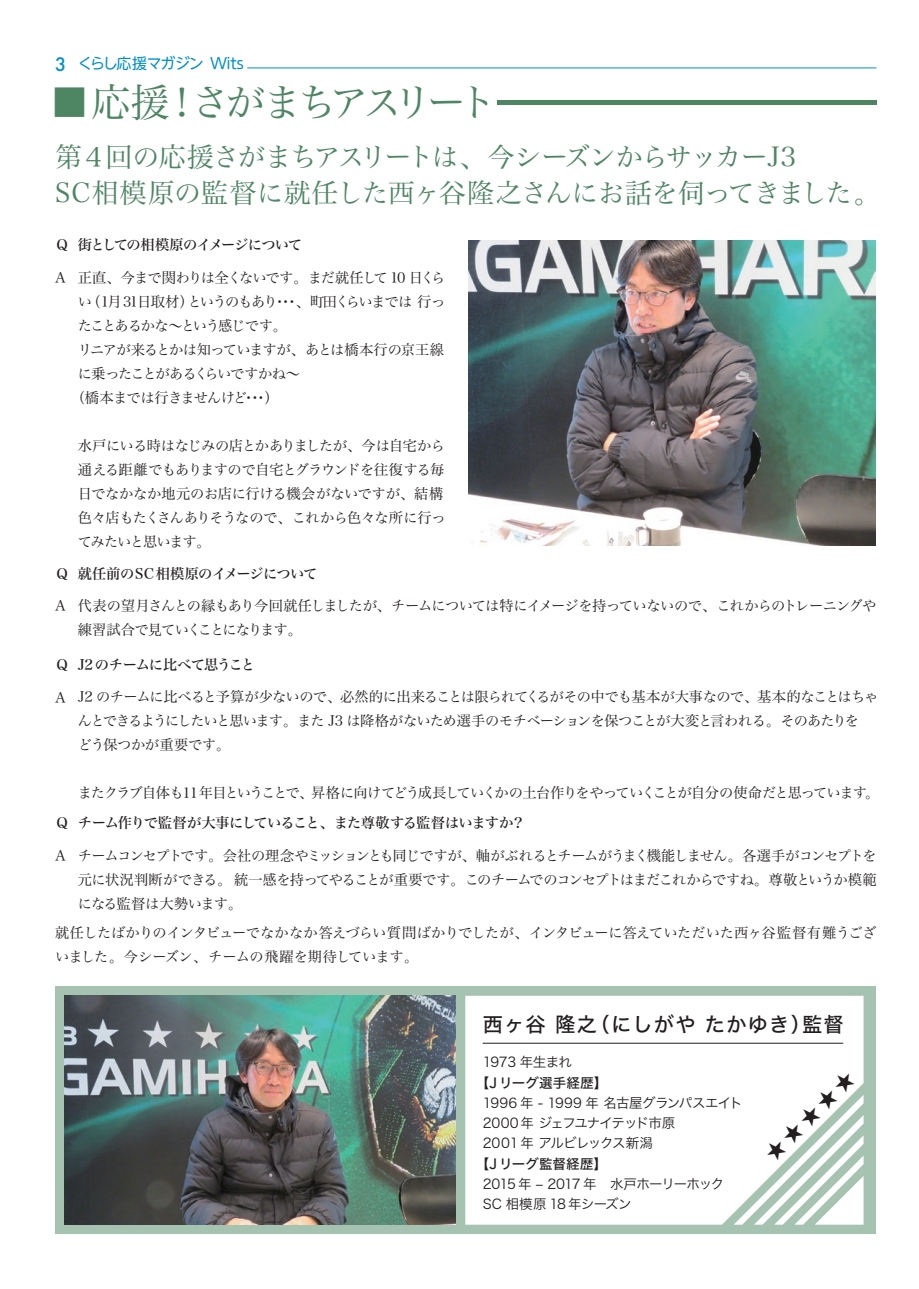
<style>
.page{position:relative;width:919px;height:1289px;background:#fff}
.page>*{position:absolute;margin:0;border:0;box-sizing:border-box;transform-origin:0 0}
.t1{font:39px "Hira Min Std N W3";letter-spacing:-.13em;color:#4e8664}
.t2{font:27px/36.2px "Hira Min Std N W3";letter-spacing:-.045em;color:#4e8664}
.t3{font:20.25px "Hira Kaku Pro N W5";letter-spacing:.06em;color:#231f20}
.t4{font:19.5px "Hira Kaku Pro N W5";color:#231f20}
.t5{font:15px "UD Shin M Go Pro";letter-spacing:-.04em;color:#0090c4}
.t6{font:14.25px/24px "Hira Min Std N W3";letter-spacing:-.055em;color:#231f20}
.t7{font:14.25px/24px "Hira Min Std N W3";letter-spacing:-.035em;color:#231f20}
.t8{font:14.25px "Hira Min Std N W3";letter-spacing:-.09em;color:#231f20}
.t9{font:14.25px/24px "Hira Min Std N W3";letter-spacing:-.03em;color:#231f20}
.t10{font:14.25px "Hira Min Std N W5";letter-spacing:-.05em;color:#231f20}
.t11{font:14.25px "Hira Min Std N W3";letter-spacing:-.11em;color:#231f20}
.t12{font:14.25px "Hira Min Std N W3";letter-spacing:-.08em;color:#231f20}
.t13{font:14.25px "Hira Min Std N W5";letter-spacing:-.03em;color:#231f20}
.t14{font:13.5px/20.2px "Hira Kaku Pro N W3";letter-spacing:-.055em;color:#231f20}
.t15{font:13.5px "Hira Kaku Pro N W5";letter-spacing:.005em;color:#231f20}
.s1{font-family:"Futura";font-weight:500;font-size:18px}
</style>
<div class="page">
<div style="left:55px;top:986px;width:820px;height:247px;background:#a6c2b1"></div>
<hr style="left:496px;top:100px;width:380px;height:4px;background:#4e8664">
<hr style="left:247px;top:68px;width:629px;height:1px;background:#0090c4">
<img style="left:65px;top:995px;width:390px;height:229px">
<svg style="left:465px;top:995px;width:398px;height:229px"></svg>
<svg style="left:733px;top:1094px;width:130px;height:130px"></svg>
<hr style="left:482px;top:1042px;width:361px;height:1px;background:#231f20">
<img style="left:468px;top:240px;width:407px;height:306px">
<p class="t5" style="left:55px;top:51px;width:190px"><span class="s1">3</span> くらし応援マガジン Wits</p>
<h1 class="t1" style="left:50px;top:75px;width:448px">■応援！さがまちアスリート</h1>
<h2 class="t2" style="left:55px;top:138px;width:827px">第４回の応援さがまちアスリートは、今シーズンからサッカーJ3<br>SC相模原の監督に就任した西ヶ谷隆之さんにお話を伺ってきました。</h2>
<p class="t10" style="left:55px;top:235px;width:248px">Ｑ街としての相模原のイメージについて</p>
<p class="t6" style="left:55px;top:265px;width:12px">A</p>
<p class="t12" style="left:78px;top:267px;width:369px">正直、今まで関わりは全くないです。まだ就任して 10 日くら</p>
<p class="t11" style="left:78px;top:291px;width:369px">い（1月 31日取材）というのもあり･･･、町田くらいまでは 行っ</p>
<p class="t8" style="left:78px;top:315px;width:211px">たことあるかな～という感じです。</p>
<p class="t6" style="left:78px;top:337px;width:368px">リニアが来るとかは知っていますが、あとは橋本行の京王線</p>
<p class="t8" style="left:78px;top:363px;width:224px">に乗ったことがあるくらいですかね～</p>
<p class="t6" style="left:71px;top:385px;width:210px">（橋本までは行きませんけど･･･）</p>
<p class="t7" style="left:78px;top:433px;width:369px">水戸にいる時はなじみの店とかありましたが、今は自宅から通える距離でもありますので自宅とグラウンドを往復する毎日でなかなか地元のお店に行ける機会がないですが、結構色々店もたくさんありそうなので、これから色々な所に行ってみたいと思います。</p>
<p class="t13" style="left:55px;top:563px;width:263px">Ｑ就任前のSC相模原のイメージについて</p>
<p class="t6" style="left:55px;top:593px;width:12px">A</p>
<p class="t6" style="left:78px;top:593px;width:799px">代表の望月さんとの縁もあり今回就任しましたが、チームについては特にイメージを持っていないので、これからのトレーニングや練習試合で見ていくことになります。</p>
<p class="t10" style="left:55px;top:654px;width:201px">Ｑ J2のチームに比べて思うこと</p>
<p class="t6" style="left:55px;top:685px;width:12px">A</p>
<p class="t6" style="left:78px;top:684px;width:801px">J2 のチームに比べると予算が少ないので、必然的に出来ることは限られてくるがその中でも基本が大事なので、基本的なことはちゃんとできるようにしたいと思います。また J3 は降格がないため選手のモチベーションを保つことが大変と言われる。そのあたりを<br>どう保つかが重要です。</p>
<p class="t8" style="left:78px;top:782px;width:803px">またクラブ自体も１１年目ということで、昇格に向けてどう成長していくかの土台作りをやっていくことが自分の使命だと思っています。</p>
<p class="t10" style="left:55px;top:812px;width:471px">Ｑチーム作りで監督が大事にしていること、また尊敬する監督はいますか？</p>
<p class="t6" style="left:78px;top:842px;width:800px;text-align:justify">チームコンセプトです。会社の理念やミッションとも同じですが、軸がぶれるとチームがうまく機能しません。各選手がコンセプトを元に状況判断ができる。 統一感を持ってやることが重要です。このチームでのコンセプトはまだこれからですね。尊敬というか模範になる監督は大勢います。</p>
<p class="t6" style="left:55px;top:843px;width:12px">A</p>
<p class="t9" style="left:55px;top:920px;width:823px">就任したばかりのインタビューでなかなか答えづらい質問ばかりでしたが、インタビューに答えていただいた西ヶ谷監督有難うございました。今シーズン、チームの飛躍を期待しています。</p>
<h3 class="t3" style="left:482px;top:1006px;width:362px">西ヶ谷 隆之（にしがや たかゆき）監督</h3>
<h3 class="t4" style="left:756px;top:1144px;width:117px;rotate:-45deg">★★★★★</h3>
<p class="t14" style="left:482px;top:1051px;width:91px">1973 年生まれ</p>
<p class="t15" style="left:476px;top:1070px;width:133px">【J リーグ選手経歴】</p>
<p class="t14" style="left:482px;top:1091px;width:261px">1996 年 - 1999 年 名古屋グランパスエイト<br>2000 年 ジェフユナイテッド市原<br>2001 年 アルビレックス新潟</p>
<p class="t15" style="left:476px;top:1151px;width:133px">【J リーグ監督経歴】</p>
<p class="t14" style="left:482px;top:1172px;width:243px">2015 年 ‒ 2017 年　水戸ホーリーホック<br>SC 相模原 18 年シーズン</p>
</div>
